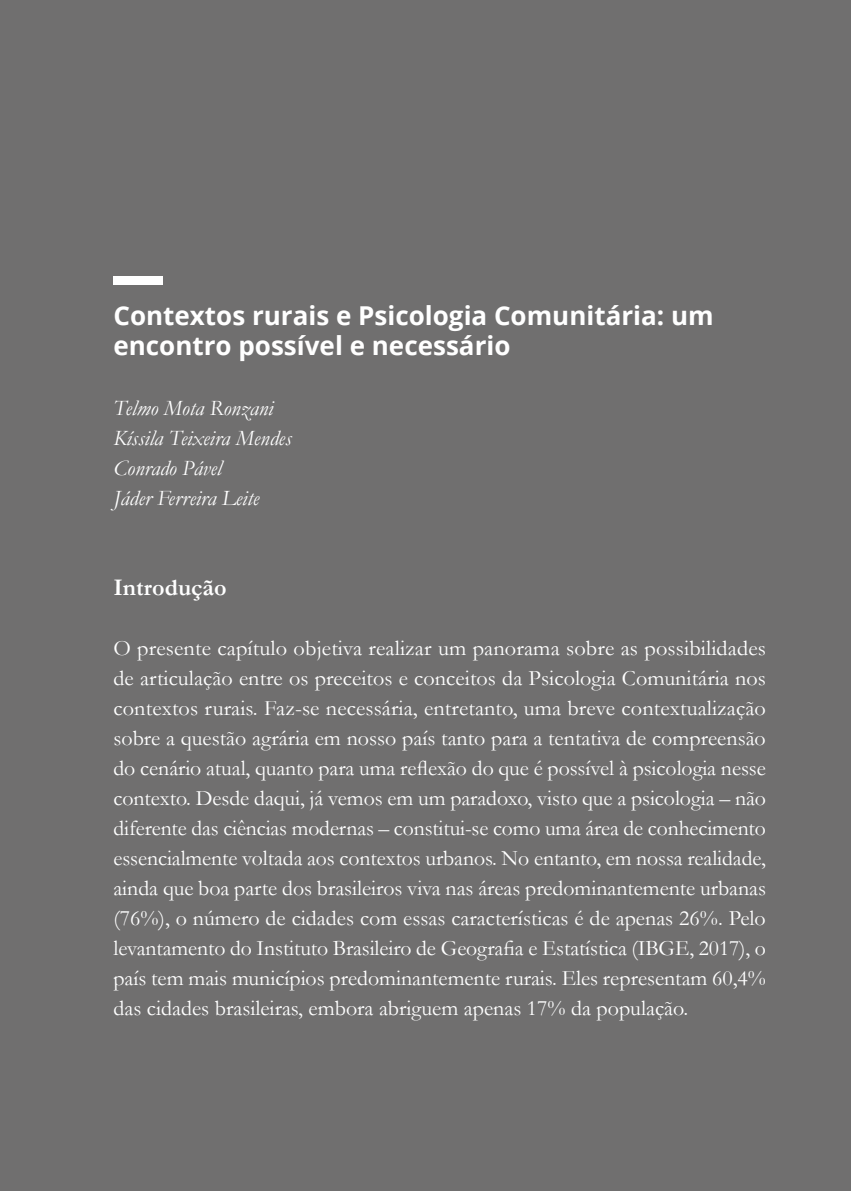
<style>
.page{position:relative;width:851px;height:1191px;background:#fff}
.page>*{position:absolute;margin:0;border:0;box-sizing:border-box;transform-origin:0 0}
.t1{font:700 26px/30px "Open Sans";color:#fff}
.t2{font:700 24px "Garamond";color:#fff}
.t3{font:22px/30px "Garamond";color:#fff;text-align:justify}
.t4{font:italic 22px/30px "Garamond";color:#fff}
</style>
<div class="page">
<div style="left:0;top:0;width:850px;height:1191px;background:#706f6f"></div>
<div style="left:113px;top:276px;width:49px;height:8px;background:#fff"></div>
<p class="t1" style="left:113px;top:300px;width:601px">Contextos rurais e Psicologia Comunitária: um encontro possível e necessário</p>
<p class="t4" style="left:113px;top:393px;width:179px">Telmo Mota Ronzani<br>Kíssila Teixeira Mendes<br>Conrado Pável<br>Jáder Ferreira Leite</p>
<p class="t2" style="left:113px;top:571px;width:114px">Introdução</p>
<p class="t3" style="left:113px;top:633px;width:654px">O presente capítulo objetiva realizar um panorama sobre as possibilidades de articulação entre os preceitos e conceitos da Psicologia Comunitária nos contextos rurais. Faz-se necessária, entretanto, uma breve contextualização sobre a questão agrária em nosso país tanto para a tentativa de compreensão do cenário atual, quanto para uma reflexão do que é possível à psicologia nesse contexto. Desde daqui, já vemos em um paradoxo, visto que a psicologia – não diferente das ciências modernas – constitui-se como uma área de conhecimento essencialmente voltada aos contextos urbanos. No entanto, em nossa realidade, ainda que boa parte dos brasileiros viva nas áreas predominantemente urbanas (76%), o número de cidades com essas características é de apenas 26%. Pelo levantamento do Instituto Brasileiro de Geografia e Estatística (IBGE, 2017), o país tem mais municípios predominantemente rurais. Eles representam 60,4% das cidades brasileiras, embora abriguem apenas 17% da população.</p>
</div>
